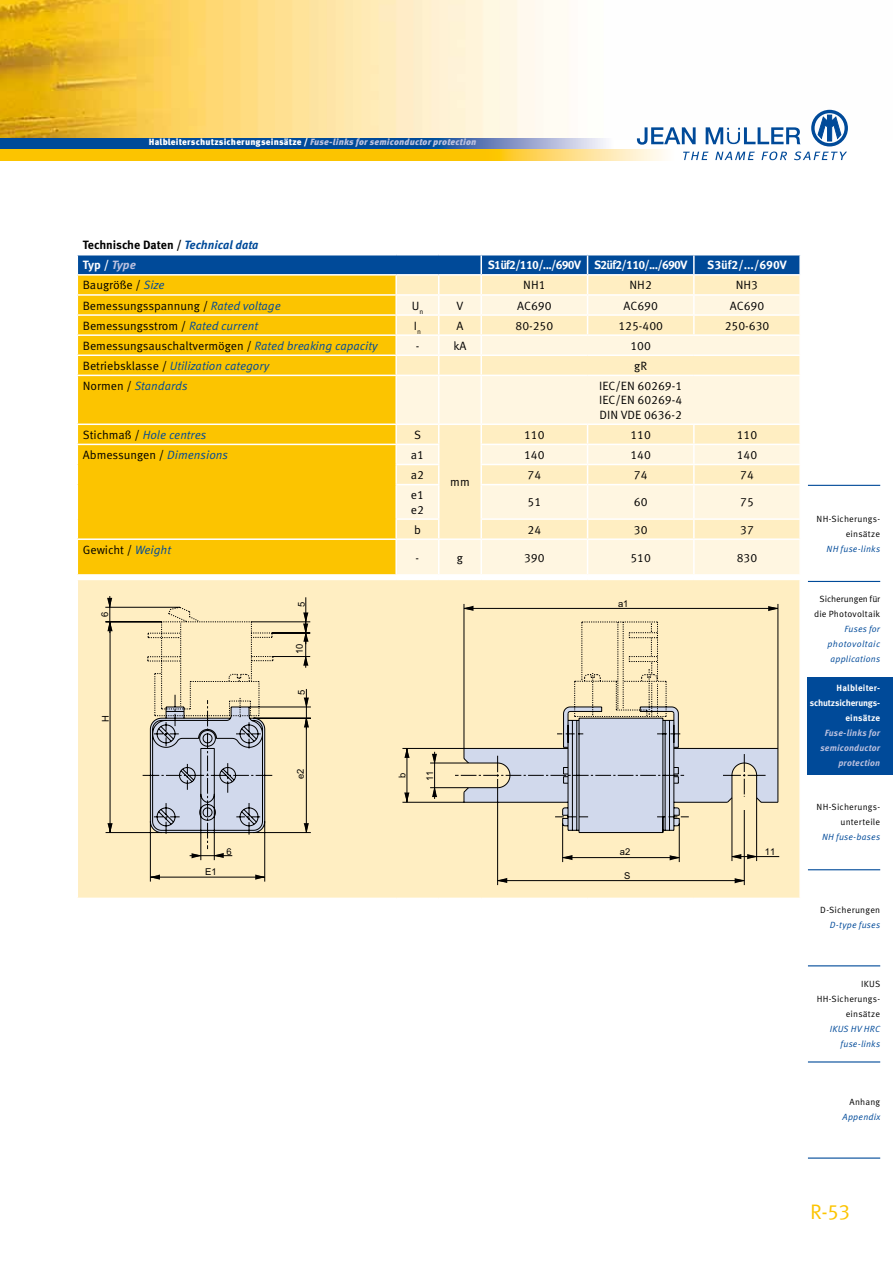
<style>
.page{position:relative;width:893px;height:1263px;background:#fff}
.page>*{position:absolute;margin:0;border:0;box-sizing:border-box;transform-origin:0 0}
.t1{font:21px "Meta Pro";color:#fcc400}
.t2{font:12px/14.4px "Meta Pro";color:#000;text-align:justify}
.t3{font:italic 12px "Meta Pro";color:#004a99}
.t4{font:700 12px/20.1px "Meta Pro";letter-spacing:-.005em;color:#000}
.t5{font:700 12px "Meta Pro";letter-spacing:-.06em;color:#fff}
.t6{font:700 12px "Meta Pro";color:#fff}
.t7{font:9.45px "Arial";color:#000}
.t8{font:9px/15px "Meta Pro";letter-spacing:.02em;color:#000;text-align:right}
.t9{font:italic 9px/15px "Meta Pro";letter-spacing:.025em;color:#004a99;text-align:right}
.t10{font:italic 900 9px "Meta Pro";letter-spacing:.02em;color:#bcc1df}
.t11{font:700 9px/15px "Meta Pro";letter-spacing:.01em;color:#fff;text-align:right}
.t12{font:italic 700 9px/15px "Meta Pro";letter-spacing:.02em;color:#bcc1df;text-align:right}
.s1{font-style:normal;color:#fff}
.s2{font-style:italic;color:#004a99}
.s3{color:#fff}
.s4{font-style:italic;color:#bcc1df}
.s5{font-style:normal;color:#000}
</style>
<div class="page">
<img style="left:0;top:0;width:832px;height:140px">
<div style="left:0;top:138px;width:427px;height:11px;background:#004a99"></div>
<svg style="left:637px;top:110px;width:211px;height:50px"></svg>
<svg style="left:427px;top:138px;width:186px;height:11px;background:#879dc9"></svg>
<div style="left:0;top:149px;width:492px;height:12px;background:#fcc400"></div>
<svg style="left:492px;top:149px;width:182px;height:12px;background:#fee18f"></svg>
<div style="left:808px;top:677px;width:85px;height:97px;background:#004a99"></div>
<hr style="left:808px;top:485px;width:72px;height:1px;background:#004a99">
<hr style="left:808px;top:581px;width:72px;height:1px;background:#004a99">
<hr style="left:808px;top:869px;width:72px;height:1px;background:#004a99">
<hr style="left:808px;top:965px;width:72px;height:1px;background:#004a99">
<hr style="left:808px;top:1061px;width:72px;height:1px;background:#004a99">
<hr style="left:808px;top:1157px;width:72px;height:2px;background:#004a99">
<div style="left:78px;top:580px;width:721px;height:318px;background:#ffeec2"></div>
<svg style="left:77px;top:254px;width:724px;height:321px;background:#efd780"></svg>
<hr style="left:396px;top:354px;width:43px;height:2px;background:#fff">
<hr style="left:439px;top:354px;width:42px;height:2px;background:#fff">
<svg style="left:105px;top:604px;width:673px;height:281px;background:#f0e3bf"></svg>
<svg style="left:463px;top:622px;width:315px;height:181px;background:#e3dac3"></svg>
<svg style="left:461px;top:606px;width:318px;height:5px;background:#c5b795"></svg>
<svg style="left:729px;top:854px;width:50px;height:5px"></svg>
<svg style="left:495px;top:878px;width:252px;height:5px"></svg>
<svg style="left:560px;top:855px;width:122px;height:5px"></svg>
<svg style="left:189px;top:853px;width:44px;height:5px"></svg>
<svg style="left:148px;top:874px;width:119px;height:6px"></svg>
<svg style="left:432px;top:751px;width:5px;height:48px"></svg>
<svg style="left:404px;top:746px;width:6px;height:59px"></svg>
<svg style="left:304px;top:689px;width:5px;height:146px"></svg>
<svg style="left:303px;top:597px;width:6px;height:71px"></svg>
<svg style="left:107px;top:596px;width:6px;height:239px"></svg>
<p class="t10" style="left:149px;top:136px;width:329px"><span class="s1">Halbleiterschutzsicherungseinsätze /</span> Fuse-links for semiconductor protection</p>
<p class="t4" style="left:83px;top:235px;width:177px">Technische Daten / <span class="s2">Technical data<br></span><span class="s3">Typ /</span> <span class="s4">Type</span></p>
<p class="t5" style="left:488px;top:258px;width:201px">S1üf2/110/.../690V S2üf2/110/.../690V</p>
<p class="t6" style="left:707px;top:258px;width:81px">S3üf2/.../690V</p>
<p class="t2" style="left:83px;top:278px;width:83px">Baugröße / <span class="s2">Size</span></p>
<p class="t2" style="left:523px;top:278px;width:24px">NH1</p>
<p class="t2" style="left:630px;top:278px;width:24px">NH2</p>
<p class="t2" style="left:736px;top:278px;width:24px">NH3</p>
<p class="t2" style="left:83px;top:298px;width:200px">Bemessungsspannung / <span class="s2">Rated voltage</span></p>
<p class="t2" style="left:412px;top:298px;width:13px">U<sub>n</sub></p>
<p class="t2" style="left:457px;top:298px;width:8px">V</p>
<p class="t2" style="left:517px;top:298px;width:36px">AC690</p>
<p class="t2" style="left:624px;top:298px;width:36px">AC690</p>
<p class="t2" style="left:730px;top:298px;width:36px">AC690</p>
<p class="t2" style="left:83px;top:318px;width:177px">Bemessungsstrom / <span class="s2">Rated current</span></p>
<p class="t2" style="left:414px;top:318px;width:9px">I<sub>n</sub></p>
<p class="t2" style="left:456px;top:318px;width:8px">A</p>
<p class="t2" style="left:515px;top:318px;width:39px">80-250</p>
<p class="t2" style="left:618px;top:318px;width:46px">125-400</p>
<p class="t2" style="left:725px;top:318px;width:46px">250-630</p>
<p class="t2" style="left:83px;top:338px;width:296px">Bemessungsauschaltvermögen / <span class="s2">Rated breaking capacity</span></p>
<p class="t2" style="left:416px;top:338px;width:5px">-</p>
<p class="t2" style="left:453px;top:338px;width:15px">kA</p>
<p class="t2" style="left:630px;top:338px;width:22px">100</p>
<p class="t3" style="left:83px;top:359px;width:188px"><span class="s5">Betriebsklasse /</span> Utilization category</p>
<p class="t2" style="left:634px;top:359px;width:14px">gR</p>
<p class="t3" style="left:83px;top:379px;width:106px"><span class="s5">Normen /</span> Standards</p>
<p class="t2" style="left:599px;top:379px;width:84px">IEC/EN 60269-1<br>IEC/EN 60269-4<br>DIN VDE 0636-2</p>
<p class="t3" style="left:83px;top:428px;width:125px"><span class="s5">Stichmaß /</span> Hole centres</p>
<p class="t2" style="left:414px;top:428px;width:8px">S</p>
<p class="t2" style="left:450px;top:475px;width:21px">mm</p>
<p class="t2" style="left:524px;top:428px;width:22px">110</p>
<p class="t2" style="left:630px;top:428px;width:22px">110</p>
<p class="t2" style="left:737px;top:428px;width:22px">110</p>
<p class="t2" style="left:83px;top:448px;width:147px">Abmessungen / <span class="s2">Dimensions</span></p>
<p class="t2" style="left:411px;top:448px;width:15px">a1</p>
<p class="t2" style="left:524px;top:448px;width:22px">140</p>
<p class="t2" style="left:630px;top:448px;width:22px">140</p>
<p class="t2" style="left:737px;top:448px;width:22px">140</p>
<p class="t2" style="left:411px;top:468px;width:15px">a2</p>
<p class="t2" style="left:528px;top:468px;width:15px">74</p>
<p class="t2" style="left:634px;top:468px;width:15px">74</p>
<p class="t2" style="left:740px;top:468px;width:15px">74</p>
<p class="t2" style="left:411px;top:488px;width:15px">e1 e2</p>
<p class="t2" style="left:528px;top:495px;width:15px">51</p>
<p class="t2" style="left:634px;top:495px;width:15px">60</p>
<p class="t2" style="left:740px;top:495px;width:15px">75</p>
<p class="t2" style="left:414px;top:522px;width:8px">b</p>
<p class="t2" style="left:528px;top:522px;width:15px">24</p>
<p class="t2" style="left:634px;top:522px;width:15px">30</p>
<p class="t2" style="left:740px;top:522px;width:15px">37</p>
<p class="t2" style="left:83px;top:542px;width:90px">Gewicht / <span class="s2">Weight</span></p>
<p class="t2" style="left:416px;top:550px;width:5px">-</p>
<p class="t2" style="left:457px;top:550px;width:8px">g</p>
<p class="t2" style="left:524px;top:550px;width:22px">390</p>
<p class="t2" style="left:630px;top:550px;width:22px">510</p>
<p class="t2" style="left:737px;top:550px;width:22px">830</p>
<p class="t7" style="left:99px;top:617px;width:7px;rotate:-90deg">6</p>
<p class="t7" style="left:99px;top:722px;width:8px;rotate:-90deg">H</p>
<p class="t7" style="left:205px;top:865px;width:13px">E1</p>
<p class="t7" style="left:226px;top:845px;width:7px">6</p>
<p class="t7" style="left:295px;top:607px;width:7px;rotate:-90deg">5</p>
<p class="t7" style="left:293px;top:654px;width:12px;rotate:-90deg">10</p>
<p class="t7" style="left:295px;top:695px;width:7px;rotate:-90deg">5</p>
<p class="t7" style="left:294px;top:779px;width:12px;rotate:-90deg">e2</p>
<p class="t7" style="left:396px;top:778px;width:7px;rotate:-90deg">b</p>
<p class="t7" style="left:423px;top:781px;width:12px;rotate:-90deg">11</p>
<p class="t7" style="left:618px;top:597px;width:12px">a1</p>
<p class="t7" style="left:620px;top:846px;width:12px">a2</p>
<p class="t7" style="left:624px;top:869px;width:8px">S</p>
<p class="t7" style="left:765px;top:846px;width:12px">11</p>
<p class="t8" style="left:817px;top:511px;width:65px">NH-Sicherungs&shy;einsätze</p>
<p class="t9" style="left:827px;top:542px;width:55px">NH fuse-links</p>
<p class="t8" style="left:814px;top:592px;width:68px">Sicherungen für die Photovoltaik</p>
<p class="t9" style="left:827px;top:622px;width:54px">Fuses for photovoltaic applications</p>
<p class="t11" style="left:810px;top:680px;width:72px">Halbleiter&shy;schutzsicherungs&shy;einsätze</p>
<p class="t12" style="left:820px;top:725px;width:61px">Fuse-links for semiconductor protection</p>
<p class="t8" style="left:817px;top:799px;width:65px">NH-Sicherungs&shy;unterteile</p>
<p class="t9" style="left:822px;top:829px;width:60px">NH fuse-bases</p>
<p class="t8" style="left:820px;top:903px;width:62px">D-Sicherungen</p>
<p class="t9" style="left:830px;top:918px;width:52px">D-type fuses</p>
<p class="t8" style="left:817px;top:976px;width:65px">IKUS<br>HH-Sicherungs&shy;einsätze</p>
<p class="t9" style="left:830px;top:1021px;width:52px">IKUS HV HRC fuse-links</p>
<p class="t8" style="left:849px;top:1095px;width:32px">Anhang</p>
<p class="t9" style="left:843px;top:1110px;width:39px">Appendix</p>
<h1 class="t1" style="left:810px;top:1199px;width:42px">R-53</h1>
</div>
